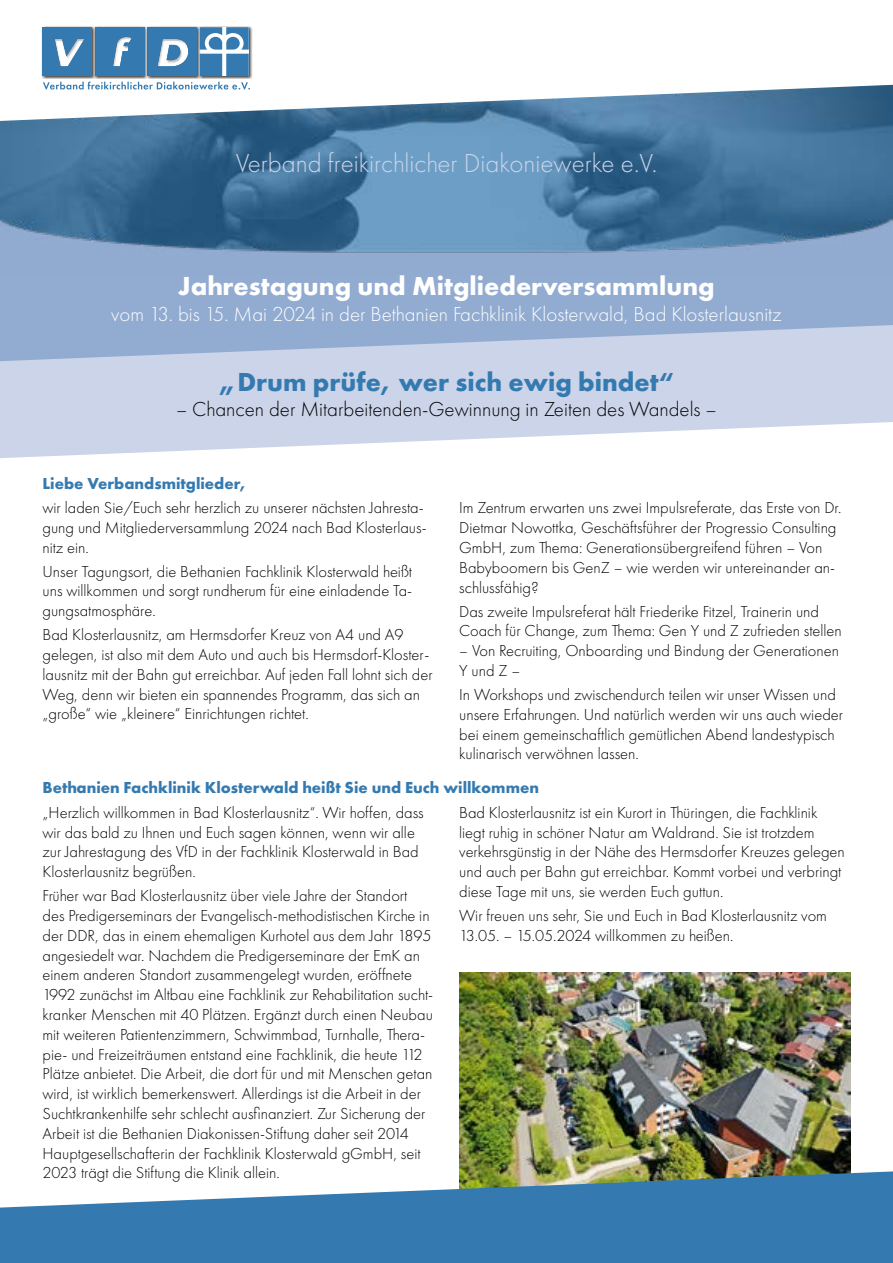
<style>
.page{position:relative;width:893px;height:1263px;background:#fff}
.page>*{position:absolute;margin:0;border:0;box-sizing:border-box;transform-origin:0 0}
.t1{font:300 27px "Futura PT";color:#cbd4e8}
.t2{font:700 27px "Futura PT";color:#fff}
.t3{font:700 27px "Futura PT";color:#347ab0}
.t4{font:300 21px "Futura PT";color:#fff}
.t5{font:300 21px "Futura PT";color:#000}
.t6{font:300 16.5px/19.8px "Futura PT";color:#000}
.t7{font:700 16.5px "Futura PT";color:#347ab0}
</style>
<div class="page">
<img style="left:459px;top:972px;width:391px;height:199px">
<svg style="left:0;top:361px;width:893px;height:97px;fill:#cbd4e8"></svg>
<svg style="left:0;top:273px;width:893px;height:88px;background:#9db3d4"></svg>
<img style="left:0;top:121px;width:893px;height:152px">
<svg style="left:0;top:67px;width:893px;height:54px"></svg>
<svg style="left:0;top:1171px;width:893px;height:92px;fill:#347ab0"></svg>
<div style="left:199px;top:26px;width:54px;height:53px;background:#000;opacity:.75"></div>
<div style="left:147px;top:26px;width:54px;height:53px;background:#000;opacity:.75"></div>
<div style="left:147px;top:27px;width:49px;height:49px;background:#347ab0"></div>
<div style="left:94px;top:26px;width:54px;height:53px;background:#000;opacity:.75"></div>
<div style="left:95px;top:27px;width:49px;height:49px;background:#347ab0"></div>
<div style="left:42px;top:26px;width:54px;height:53px;background:#000;opacity:.75"></div>
<div style="left:43px;top:27px;width:49px;height:49px;background:#347ab0"></div>
<svg style="left:200px;top:27px;width:49px;height:49px"></svg>
<div style="left:41px;top:29px;width:55px;height:38px;background:#000;opacity:.3"></div>
<div style="left:145px;top:29px;width:55px;height:38px;background:#000;opacity:.3"></div>
<div style="left:100px;top:28px;width:44px;height:39px;background:#000;opacity:.3"></div>
<svg style="left:43px;top:82px;width:207px;height:8px"></svg>
<p class="t1" style="left:236px;top:147px;width:423px">Verband freikirchlicher Diakoniewerke e.V.</p>
<p class="t2" style="left:178px;top:269px;width:538px">Jahrestagung und Mitgliederversammlung</p>
<p class="t4" style="left:111px;top:302px;width:672px">vom 13. bis 15. Mai 2024 in der Bethanien Fachklinik Klosterwald, Bad Klosterlausnitz</p>
<p class="t3" style="left:219px;top:365px;width:457px">„Drum prüfe, wer sich ewig bindet“</p>
<p class="t5" style="left:176px;top:398px;width:542px">– Chancen der Mitarbeitenden-Gewinnung in Zeiten des Wandels –</p>
<p class="t7" style="left:43px;top:473px;width:206px">Liebe Verbandsmitglieder,</p>
<p class="t6" style="left:43px;top:498px;width:386px">wir laden Sie/Euch sehr herzlich zu unserer nächsten Jahresta&shy;gung und Mitgliederversammlung 2024 nach Bad Klosterlaus&shy;nitz ein.</p>
<p class="t6" style="left:43px;top:561px;width:371px;text-align:justify">Unser Tagungsort, die Bethanien Fachklinik Klosterwald heißt uns willkommen und sorgt rundherum für eine einladende Ta&shy;gungsatmosphäre.</p>
<p class="t6" style="left:43px;top:625px;width:392px">Bad Klosterlausnitz, am Hermsdorfer Kreuz von A4 und A9 gelegen, ist also mit dem Auto und auch bis Hermsdorf-Kloster&shy;lausnitz mit der Bahn gut erreichbar. Auf jeden Fall lohnt sich der Weg, denn wir bieten ein spannendes Programm, das sich an „große“ wie „kleinere“ Einrichtungen richtet.</p>
<p class="t6" style="left:459px;top:498px;width:384px">Im Zentrum erwarten uns zwei Impulsreferate, das Erste von Dr.<br>Dietmar Nowottka, Geschäftsführer der Progressio Consulting GmbH, zum Thema: Generationsübergreifend führen – Von Babyboomern bis GenZ – wie werden wir untereinander an&shy;schlussfähig?</p>
<p class="t6" style="left:459px;top:601px;width:384px">Das zweite Impulsreferat hält Friederike Fitzel, Trainerin und<br>Coach für Change, zum Thema: Gen Y und Z zufrieden stellen</p>
<p class="t6" style="left:459px;top:641px;width:381px">– Von Recruiting, Onboarding und Bindung der Generationen<br>Y und Z –</p>
<p class="t6" style="left:459px;top:685px;width:385px">In Workshops und zwischendurch teilen wir unser Wissen und unsere Erfahrungen. Und natürlich werden wir uns auch wieder bei einem gemeinschaftlich gemütlichen Abend landestypisch kulinarisch verwöhnen lassen.</p>
<p class="t7" style="left:43px;top:777px;width:498px">Bethanien Fachklinik Klosterwald heißt Sie und Euch willkommen</p>
<p class="t6" style="left:43px;top:802px;width:383px">„Herzlich willkommen in Bad Klosterlausnitz“. Wir hoffen, dass wir das bald zu Ihnen und Euch sagen können, wenn wir alle zur Jahrestagung des VfD in der Fachklinik Klosterwald in Bad Klosterlausnitz begrüßen.</p>
<p class="t6" style="left:43px;top:886px;width:392px">Früher war Bad Klosterlausnitz über viele Jahre der Standort des Predigerseminars der Evangelisch-methodistischen Kirche in der DDR, das in einem ehemaligen Kurhotel aus dem Jahr 1895 angesiedelt war. Nachdem die Predigerseminare der EmK an einem anderen Standort zusammengelegt wurden, eröffnete 1992 zunächst im Altbau eine Fachklinik zur Rehabilitation sucht&shy;kranker Menschen mit 40 Plätzen. Ergänzt durch einen Neubau mit weiteren Patientenzimmern, Schwimmbad, Turnhalle, Thera&shy;pie- und Freizeiträumen entstand eine Fachklinik, die heute 112<br>Plätze anbietet. Die Arbeit, die dort für und mit Menschen getan wird, ist wirklich bemerkenswert. Allerdings ist die Arbeit in der Suchtkrankenhilfe sehr schlecht ausfinanziert. Zur Sicherung der Arbeit ist die Bethanien Diakonissen-Stiftung daher seit 2014<br>Hauptgesellschafterin der Fachklinik Klosterwald gGmbH, seit 2023 trägt die Stiftung die Klinik allein.</p>
<p class="t6" style="left:459px;top:802px;width:387px">Bad Klosterlausnitz ist ein Kurort in Thüringen, die Fachklinik liegt ruhig in schöner Natur am Waldrand. Sie ist trotzdem verkehrsgünstig in der Nähe des Hermsdorfer Kreuzes gelegen und auch per Bahn gut erreichbar. Kommt vorbei und verbringt diese Tage mit uns, sie werden Euch guttun.</p>
<p class="t6" style="left:459px;top:906px;width:369px">Wir freuen uns sehr, Sie und Euch in Bad Klosterlausnitz vom<br>13.05. – 15.05.2024 willkommen zu heißen.</p>
</div>
